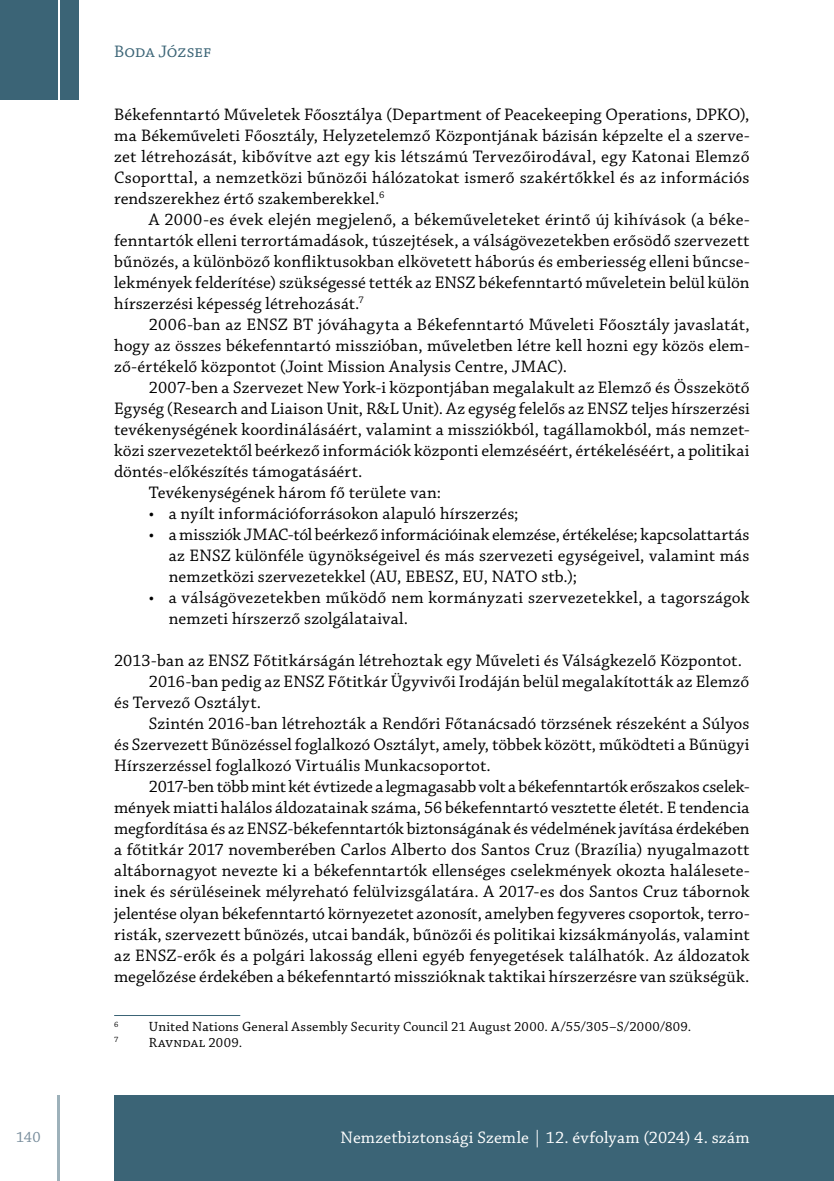
<style>
.page{position:relative;width:834px;height:1181px;background:#fff}
.page>*{position:absolute;margin:0;border:0;box-sizing:border-box;transform-origin:0 0}
.t1{font:17.5px/21px "Chaparral Pro";letter-spacing:.005em;color:#000;text-align:justify}
.t2{font:17.5px "Chaparral Pro";letter-spacing:-.015em;color:#000}
.t3{font:17.5px "Chaparral Pro";color:#fff}
.t4{font:17.5px "Chaparral Pro";color:#3b6476}
.t5{font:15.75px "Chaparral Pro";color:#778c9b}
.t6{font:14px "Chaparral Pro";letter-spacing:.02em;color:#000}
.t7{font:8.22px "Chaparral Pro";color:#000}
</style>
<div class="page">
<hr style="left:57px;top:1095px;width:3px;height:86px;background:#3b6476">
<div style="left:114px;top:1095px;width:719px;height:86px;background:#3b6476"></div>
<div style="left:0;top:0;width:57px;height:99px;background:#3b6476"></div>
<div style="left:60px;top:0;width:18px;height:99px;background:#3b6476"></div>
<hr style="left:114px;top:1015px;width:126px;height:1px;background:#3b6476">
<p class="t4" style="left:114px;top:42px;width:99px">Boda József</p>
<p class="t1" style="left:114px;top:105px;width:636px">Békefenntartó Műveletek Főosztálya (Department of Peacekeeping Operations, DPKO), ma Békeműveleti Főosztály, Helyzetelemző Központjának bázisán képzelte el a szerve&shy;zet létrehozását, kibővítve azt egy kis létszámú Tervezőirodával, egy Katonai Elemző Csoporttal, a nemzetközi bűnözői hálózatokat ismerő szakértőkkel és az információs rendszerekhez értő szakemberekkel.<sup>6</sup></p>
<p class="t1" style="left:114px;top:210px;width:636px;text-indent:35px">A 2000-es évek elején megjelenő, a békeműveleteket érintő új kihívások (a béke&shy;fenntartók elleni terrortámadások, túszejtések, a válságövezetekben erősödő szervezett bűnözés, a különböző konfliktusokban elkövetett háborús és emberiesség elleni bűncse&shy;lekmények felderítése) szükségessé tették az ENSZ békefenntartó műveletein belül külön hírszerzési képesség létrehozását.<sup>7</sup></p>
<p class="t1" style="left:114px;top:315px;width:637px;text-indent:35px">2006-ban az ENSZ BT jóváhagyta a Békefenntartó Műveleti Főosztály javaslatát, hogy az összes békefenntartó misszióban, műveletben létre kell hozni egy közös elem&shy;ző-értékelő központot (Joint Mission Analysis Centre, JMAC).</p>
<p class="t1" style="left:149px;top:378px;width:602px">2007-ben a Szervezet New York-i központjában megalakult az Elemző és Összekötő</p>
<p class="t1" style="left:114px;top:399px;width:637px">Egység (Research and Liaison Unit, R&amp;L Unit). Az egység felelős az ENSZ teljes hírszerzési</p>
<p class="t1" style="left:114px;top:420px;width:636px">tevékenységének koordinálásáért, valamint a missziókból, tagállamokból, más nemzet-</p>
<p class="t1" style="left:114px;top:441px;width:636px">közi szervezetektől beérkező információk központi elemzéséért, értékeléséért, a politikai</p>
<p class="t1" style="left:114px;top:462px;width:250px">döntés-előkészítés támogatásáért.</p>
<p class="t1" style="left:149px;top:483px;width:294px">Tevékenységének három fő területe van:</p>
<p class="t1" style="left:149px;top:504px;width:371px">• a nyílt információforrásokon alapuló hírszerzés;</p>
<p class="t1" style="left:169px;top:525px;width:582px;text-indent:-20px">• a missziók JMAC-tól beérkező információinak elemzése, értékelése; kapcsolattartás az ENSZ különféle ügynökségeivel és más szervezeti egységeivel, valamint más nemzetközi szervezetekkel (AU, EBESZ, EU, NATO stb.);</p>
<p class="t1" style="left:169px;top:588px;width:582px;text-indent:-20px">• a válságövezetekben működő nem kormányzati szervezetekkel, a tagországok nemzeti hírszerző szolgálataival.</p>
<p class="t1" style="left:114px;top:651px;width:629px">2013-ban az ENSZ Főtitkárságán létrehoztak egy Műveleti és Válságkezelő Központot.</p>
<p class="t1" style="left:149px;top:672px;width:602px">2016-ban pedig az ENSZ Főtitkár Ügyvivői Irodáján belül megalakították az Elemző</p>
<p class="t1" style="left:114px;top:693px;width:148px">és Tervező Osztályt.</p>
<p class="t1" style="left:149px;top:714px;width:602px">Szintén 2016-ban létrehozták a Rendőri Főtanácsadó törzsének részeként a Súlyos</p>
<p class="t1" style="left:114px;top:735px;width:636px">és Szervezett Bűnözéssel foglalkozó Osztályt, amely, többek között, működteti a Bűnügyi</p>
<p class="t1" style="left:114px;top:756px;width:378px">Hírszerzéssel foglalkozó Virtuális Munkacsoportot.</p>
<p class="t2" style="left:149px;top:777px;width:602px">2017-ben több mint két évtizede a legmagasabb volt a békefenntartók erőszakos cselek-</p>
<p class="t1" style="left:114px;top:798px;width:636px">mények miatti halálos áldozatainak száma, 56 békefenntartó vesztette életét. E tendencia</p>
<p class="t1" style="left:114px;top:819px;width:636px">megfordítása és az ENSZ-békefenntartók biztonságának és védelmének javítása érdekében</p>
<p class="t1" style="left:114px;top:840px;width:636px">a főtitkár 2017 novemberében Carlos Alberto dos Santos Cruz (Brazília) nyugalmazott</p>
<p class="t1" style="left:114px;top:861px;width:636px">altábornagyot nevezte ki a békefenntartók ellenséges cselekmények okozta halálesete-</p>
<p class="t1" style="left:114px;top:882px;width:636px">inek és sérüléseinek mélyreható felülvizsgálatára. A 2017-es dos Santos Cruz tábornok</p>
<p class="t1" style="left:114px;top:903px;width:636px">jelentése olyan békefenntartó környezetet azonosít, amelyben fegyveres csoportok, terro-</p>
<p class="t1" style="left:114px;top:924px;width:636px">risták, szervezett bűnözés, utcai bandák, bűnözői és politikai kizsákmányolás, valamint</p>
<p class="t1" style="left:114px;top:945px;width:636px">az ENSZ-erők és a polgári lakosság elleni egyéb fenyegetések találhatók. Az áldozatok</p>
<p class="t1" style="left:114px;top:966px;width:636px">megelőzése érdekében a békefenntartó misszióknak taktikai hírszerzésre van szükségük.</p>
<p class="t7" style="left:114px;top:1019px;width:6px">6</p>
<p class="t6" style="left:149px;top:1019px;width:543px">United Nations General Assembly Security Council 21 August 2000. A/55/305–S/2000/809.</p>
<p class="t7" style="left:114px;top:1035px;width:6px">7</p>
<p class="t6" style="left:149px;top:1035px;width:95px">Ravndal 2009.</p>
<p class="t5" style="left:16px;top:1128px;width:26px">140</p>
<p class="t3" style="left:340px;top:1127px;width:410px">Nemzetbiztonsági Szemle | 12. évfolyam (2024) 4. szám</p>
</div>
